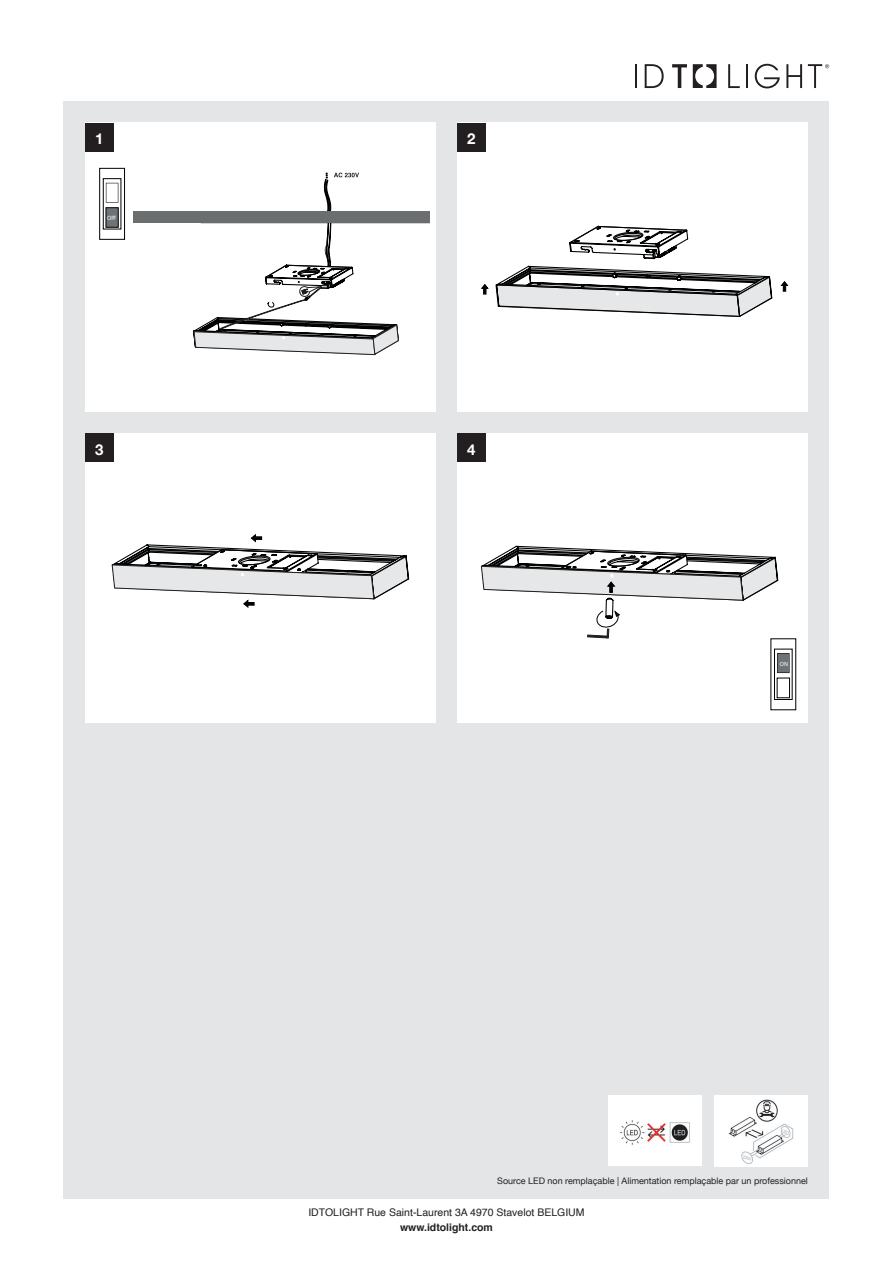
<style>
.page{position:relative;width:893px;height:1263px;background:#fff}
.page>*{position:absolute;margin:0;border:0;box-sizing:border-box;transform-origin:0 0}
.t1{font:700 15px "Helvetica Neue";color:#fff}
.t2{font:10.5px "Helvetica";color:#231f20}
.t3{font:700 10.5px "Helvetica";color:#231f20}
.t4{font:9px "Helvetica Neue";color:#231f20}
.t5{font:6.15px "Myriad Pro";color:#fff}
</style>
<div class="page">
<hr style="left:635px;top:64px;width:2px;height:24px;background:#231f20">
<svg style="left:645px;top:64px;width:19px;height:24px"></svg>
<svg style="left:672px;top:64px;width:15px;height:24px"></svg>
<svg style="left:728px;top:64px;width:12px;height:24px"></svg>
<hr style="left:745px;top:64px;width:2px;height:24px;background:#231f20">
<svg style="left:755px;top:64px;width:25px;height:24px"></svg>
<svg style="left:786px;top:64px;width:16px;height:24px"></svg>
<svg style="left:808px;top:64px;width:21px;height:24px"></svg>
<svg style="left:693px;top:64px;width:24px;height:24px"></svg>
<div style="left:64px;top:102px;width:765px;height:1097px;background:#e4e5e7"></div>
<div style="left:85px;top:433px;width:351px;height:289px;background:#fff"></div>
<div style="left:85px;top:123px;width:351px;height:289px;background:#fff"></div>
<div style="left:457px;top:433px;width:351px;height:289px;background:#fff"></div>
<div style="left:457px;top:123px;width:351px;height:289px;background:#fff"></div>
<div style="left:85px;top:433px;width:29px;height:29px;background:#231f20"></div>
<div style="left:85px;top:123px;width:29px;height:28px;background:#231f20"></div>
<div style="left:457px;top:433px;width:29px;height:29px;background:#231f20"></div>
<div style="left:457px;top:123px;width:29px;height:28px;background:#231f20"></div>
<svg style="left:99px;top:168px;width:26px;height:72px"></svg>
<svg style="left:193px;top:223px;width:207px;height:133px"></svg>
<div style="left:133px;top:212px;width:297px;height:11px;background:#6a6e6f"></div>
<svg style="left:321px;top:173px;width:38px;height:39px"></svg>
<svg style="left:780px;top:281px;width:9px;height:11px"></svg>
<svg style="left:481px;top:225px;width:292px;height:92px"></svg>
<svg style="left:111px;top:534px;width:299px;height:74px"></svg>
<svg style="left:480px;top:545px;width:316px;height:165px"></svg>
<div style="left:608px;top:1096px;width:94px;height:70px;background:#fff"></div>
<img style="left:620px;top:1120px;width:70px;height:25px">
<div style="left:714px;top:1096px;width:94px;height:70px;background:#fff"></div>
<img style="left:728px;top:1099px;width:66px;height:65px">
<h1 class="t1" style="left:95px;top:127px;width:10px">1</h1>
<p class="t5" style="left:107px;top:214px;width:11px">OFF</p>
<h1 class="t1" style="left:95px;top:438px;width:10px">3</h1>
<h1 class="t1" style="left:467px;top:127px;width:10px">2</h1>
<h1 class="t1" style="left:467px;top:438px;width:10px">4</h1>
<p class="t5" style="left:780px;top:660px;width:10px">ON</p>
<p class="t4" style="left:497px;top:1174px;width:312px">Source LED non remplaçable | Alimentation remplaçable par un professionnel</p>
<p class="t2" style="left:308px;top:1204px;width:278px">IDTOLIGHT Rue Saint-Laurent 3A 4970 Stavelot BELGIUM</p>
<p class="t3" style="left:400px;top:1218px;width:94px">www.idtolight.com</p>
</div>
